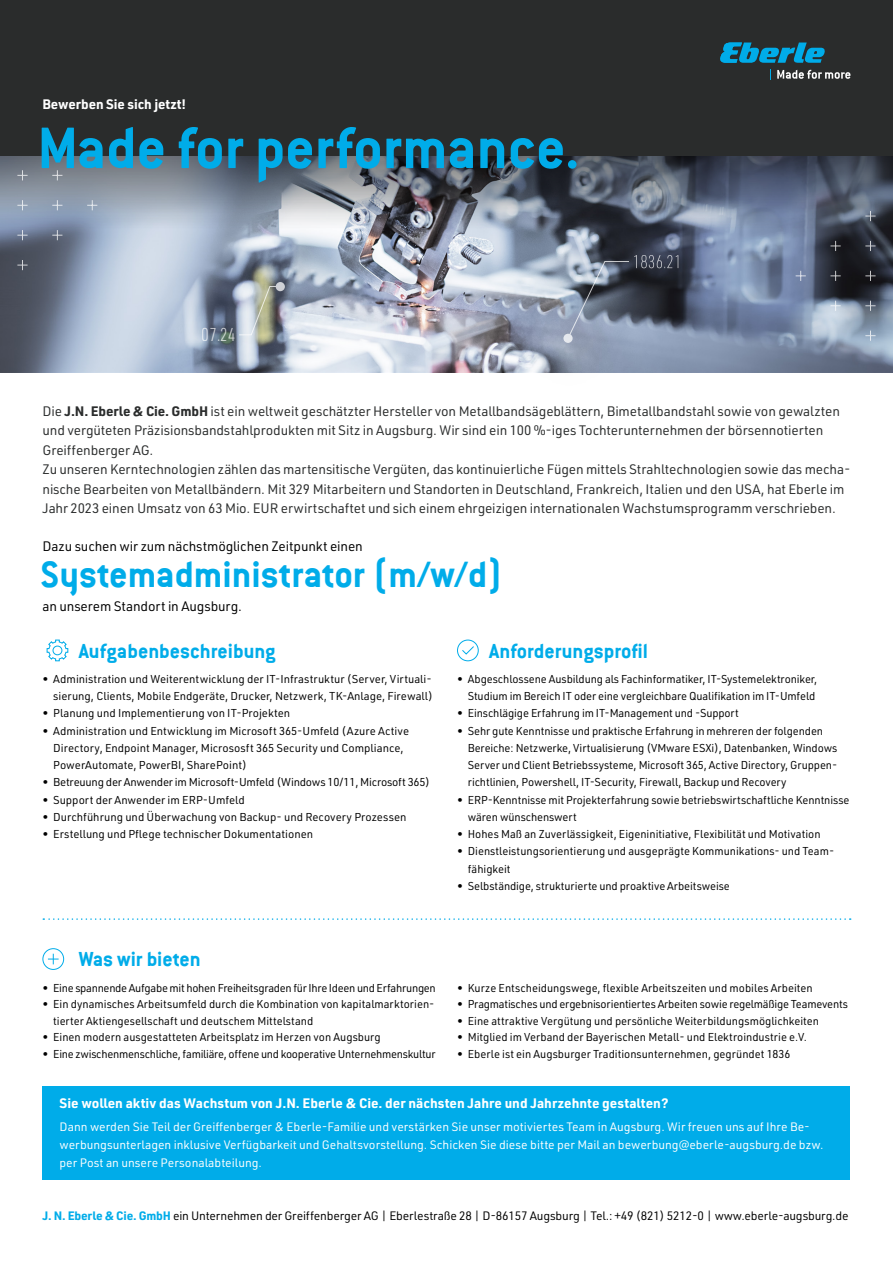
<style>
.page{position:relative;width:893px;height:1263px;background:#fff}
.page>*{position:absolute;margin:0;border:0;box-sizing:border-box;transform-origin:0 0}
.t1{font:64.2px "Eberle Conduit ITC Std Bold";color:#00ace9}
.t2{font:40.5px "Eberle Conduit ITC Std Bold";color:#00ace9}
.t3{font:22.5px "Eberle Conduit ITC Std Bold";color:#00ace9}
.t4{font:300 18.3px "URWDIN Cond";color:#fff}
.t5{font:13.5px/19.5px "URWDIN";letter-spacing:-.01em;color:#2a2c2c}
.t6{font:700 13.5px "URWDIN";color:#fff}
.t7{font:13.5px "URWDIN";letter-spacing:-.01em;color:#000}
.t8{font:12px/18px "URWDIN";color:#fff}
.t9{font:12px "URWDIN";letter-spacing:-.015em;color:#000}
.t10{font:11.25px/17.2px "URWDIN";color:#000}
.t11{font:11.25px "URWDIN";letter-spacing:-.025em;color:#000}
.t12{font:11.25px "URWDIN";letter-spacing:-.02em;color:#000}
.s1{font-weight:700}
.s2{font-weight:700;color:#00ace9}
</style>
<div class="page">
<svg style="left:0;top:155px;width:893px;height:217px;background:#848d9d"></svg>
<svg style="left:17px;top:170px;width:11px;height:10px"></svg>
<svg style="left:52px;top:170px;width:10px;height:10px"></svg>
<svg style="left:17px;top:200px;width:11px;height:10px"></svg>
<svg style="left:52px;top:200px;width:10px;height:10px"></svg>
<svg style="left:87px;top:200px;width:10px;height:10px"></svg>
<svg style="left:17px;top:230px;width:11px;height:10px"></svg>
<svg style="left:52px;top:230px;width:10px;height:10px"></svg>
<svg style="left:17px;top:260px;width:11px;height:10px"></svg>
<div style="left:0;top:0;width:893px;height:155px;background:#2a2c2c"></div>
<div style="left:215px;top:247px;width:105px;height:119px;background:#000;opacity:.75"></div>
<svg style="left:238px;top:286px;width:43px;height:50px;background:#acb1ac"></svg>
<svg style="left:276px;top:282px;width:9px;height:9px"></svg>
<svg style="left:507px;top:195px;width:226px;height:178px;background:#788498"></svg>
<svg style="left:563px;top:334px;width:10px;height:9px"></svg>
<svg style="left:567px;top:255px;width:111px;height:84px;background:#606978"></svg>
<svg style="left:865px;top:211px;width:11px;height:10px"></svg>
<svg style="left:865px;top:241px;width:11px;height:10px"></svg>
<svg style="left:830px;top:241px;width:11px;height:10px"></svg>
<svg style="left:865px;top:271px;width:11px;height:10px"></svg>
<svg style="left:830px;top:271px;width:11px;height:10px"></svg>
<svg style="left:796px;top:271px;width:10px;height:10px"></svg>
<svg style="left:865px;top:301px;width:11px;height:10px"></svg>
<svg style="left:830px;top:301px;width:11px;height:10px"></svg>
<svg style="left:865px;top:331px;width:11px;height:10px"></svg>
<div style="left:457px;top:640px;width:22px;height:21px;border:1px solid #00ace9;border-radius:50%"></div>
<svg style="left:462px;top:646px;width:12px;height:9px"></svg>
<svg style="left:46px;top:639px;width:23px;height:22px"></svg>
<div style="left:53px;top:646px;width:9px;height:9px;background:#fff;border-radius:50%"></div>
<div style="left:53px;top:646px;width:9px;height:9px;border:1px solid #00ace9;border-radius:50%"></div>
<svg style="left:43px;top:918px;width:808px;height:2px"></svg>
<div style="left:43px;top:1086px;width:807px;height:93px;background:#00ace9"></div>
<div style="left:43px;top:948px;width:21px;height:22px;border:1px solid #00ace9;border-radius:50%"></div>
<svg style="left:48px;top:954px;width:11px;height:10px"></svg>
<svg style="left:720px;top:43px;width:105px;height:20px"></svg>
<svg style="left:777px;top:70px;width:73px;height:9px"></svg>
<p class="t6" style="left:43px;top:95px;width:145px">Bewerben Sie sich jetzt!</p>
<h1 class="t1" style="left:37px;top:115px;width:544px">Made for performance.</h1>
<h3 class="t4" style="left:202px;top:322px;width:35px">07.24</h3>
<p class="t5" style="left:43px;top:401px;width:809px">Die <span class="s1">J.N. Eberle &amp; Cie. GmbH</span> ist ein weltweit geschätzter Hersteller von Metallbandsägeblättern, Bimetallbandstahl sowie von gewalzten und vergüteten Präzisionsbandstahlprodukten mit Sitz in Augsburg. Wir sind ein 100 %-iges Tochterunternehmen der börsennotierten Greiffenberger AG.<br>Zu unseren Kerntechnologien zählen das martensitische Vergüten, das kontinuierliche Fügen mittels Strahltechnologien sowie das mecha&shy;nische Bearbeiten von Metallbändern. Mit 329 Mitarbeitern und Standorten in Deutschland, Frankreich, Italien und den USA, hat Eberle im Jahr 2023 einen Umsatz von 63 Mio. EUR erwirtschaftet und sich einem ehrgeizigen internationalen Wachstumsprogramm verschrieben.</p>
<p class="t7" style="left:43px;top:537px;width:322px">Dazu suchen wir zum nächstmöglichen Zeitpunkt einen</p>
<h2 class="t2" style="left:40px;top:554px;width:464px">Systemadministrator (m/w/d)</h2>
<p class="t7" style="left:43px;top:597px;width:201px">an unserem Standort in Augsburg.</p>
<h3 class="t3" style="left:79px;top:639px;width:198px">Aufgabenbeschreibung</h3>
<p class="t10" style="left:43px;top:670px;width:392px;text-align:right">• Administration und Weiterentwicklung der IT-Infrastruktur (Server, Virtuali&shy;sierung, Clients, Mobile Endgeräte, Drucker, Netzwerk, TK-Anlage, Firewall)</p>
<p class="t10" style="left:43px;top:704px;width:249px">• Planung und Implementierung von IT-Projekten</p>
<p class="t10" style="left:53px;top:722px;width:357px;text-indent:-11px">• Administration und Entwicklung im Microsoft 365-Umfeld (Azure Active<br>Directory, Endpoint Manager, Micrososft 365 Security und Compliance,<br>PowerAutomate, PowerBI, SharePoint)</p>
<p class="t12" style="left:43px;top:775px;width:389px">• Betreuung der Anwender im Microsoft-Umfeld (Windows 10/11, Microsoft 365)</p>
<p class="t10" style="left:43px;top:791px;width:204px">• Support der Anwender im ERP-Umfeld</p>
<p class="t10" style="left:43px;top:808px;width:366px">• Durchführung und Überwachung von Backup- und Recovery Prozessen</p>
<p class="t10" style="left:43px;top:825px;width:272px">• Erstellung und Pflege technischer Dokumentationen</p>
<h3 class="t3" style="left:489px;top:639px;width:160px">Anforderungsprofil</h3>
<p class="t10" style="left:457px;top:670px;width:362px;text-align:right">• Abgeschlossene Ausbildung als Fachinformatiker, IT-Systemelektroniker,<br>Studium im Bereich IT oder eine vergleichbare Qualifikation im IT-Umfeld</p>
<p class="t10" style="left:457px;top:704px;width:283px">• Einschlägige Erfahrung im IT-Management und -Support</p>
<p class="t10" style="left:468px;top:722px;width:371px;text-indent:-11px">• Sehr gute Kenntnisse und praktische Erfahrung in mehreren der folgenden Bereiche: Netzwerke, Virtualisierung (VMware ESXi), Datenbanken, Windows Server und Client Betriebssysteme, Microsoft 365, Active Directory, Gruppen&shy;richtlinien, Powershell, IT-Security, Firewall, Backup und Recovery</p>
<p class="t10" style="left:468px;top:791px;width:383px;text-indent:-11px">• ERP-Kenntnisse mit Projekterfahrung sowie betriebswirtschaftliche Kenntnisse wären wünschenswert</p>
<p class="t10" style="left:457px;top:825px;width:365px">• Hohes Maß an Zuverlässigkeit, Eigeninitiative, Flexibilität und Motivation</p>
<p class="t10" style="left:468px;top:842px;width:368px;text-indent:-11px">• Dienstleistungsorientierung und ausgeprägte Kommunikations- und Team&shy;fähigkeit</p>
<p class="t10" style="left:457px;top:877px;width:274px">• Selbständige, strukturierte und proaktive Arbeitsweise</p>
<h3 class="t3" style="left:79px;top:947px;width:123px">Was wir bieten</h3>
<p class="t11" style="left:43px;top:980px;width:395px">• Eine spannende Aufgabe mit hohen Freiheitsgraden für Ihre Ideen und Erfahrungen</p>
<p class="t10" style="left:53px;top:995px;width:383px;line-height:16.5px;text-indent:-11px">• Ein dynamisches Arbeitsumfeld durch die Kombination von kapitalmarktorien&shy;tierter Aktiengesellschaft und deutschem Mittelstand</p>
<p class="t10" style="left:43px;top:1028px;width:340px">• Einen modern ausgestatteten Arbeitsplatz im Herzen von Augsburg</p>
<p class="t11" style="left:43px;top:1046px;width:394px">• Eine zwischenmenschliche, familiäre, offene und kooperative Unternehmenskultur</p>
<p class="t10" style="left:457px;top:979px;width:357px">• Kurze Entscheidungswege, flexible Arbeitszeiten und mobiles Arbeiten</p>
<p class="t12" style="left:457px;top:997px;width:392px">• Pragmatisches und ergebnisorientiertes Arbeiten sowie regelmäßige Teamevents</p>
<p class="t10" style="left:457px;top:1012px;width:364px">• Eine attraktive Vergütung und persönliche Weiterbildungsmöglichkeiten</p>
<p class="t10" style="left:457px;top:1028px;width:351px">• Mitglied im Verband der Bayerischen Metall- und Elektroindustrie e.V.</p>
<p class="t10" style="left:457px;top:1045px;width:335px">• Eberle ist ein Augsburger Traditionsunternehmen, gegründet 1836</p>
<p class="t6" style="left:60px;top:1094px;width:611px">Sie wollen aktiv das Wachstum von J.N. Eberle &amp; Cie. der nächsten Jahre und Jahrzehnte gestalten?</p>
<p class="t8" style="left:60px;top:1117px;width:765px">Dann werden Sie Teil der Greiffenberger &amp; Eberle-Familie und verstärken Sie unser motiviertes Team in Augsburg. Wir freuen uns auf Ihre Be&shy;werbungsunterlagen inklusive Verfügbarkeit und Gehaltsvorstellung. Schicken Sie diese bitte per Mail an bewerbung@eberle-augsburg.de bzw. per Post an unsere Personalabteilung.</p>
<p class="t9" style="left:43px;top:1208px;width:808px"><span class="s2">J. N. Eberle &amp; Cie. GmbH</span> ein Unternehmen der Greiffenberger AG | Eberlestraße 28 | D-86157 Augsburg | Tel.: +49 (821) 5212-0 | www.eberle-augsburg.de</p>
</div>
